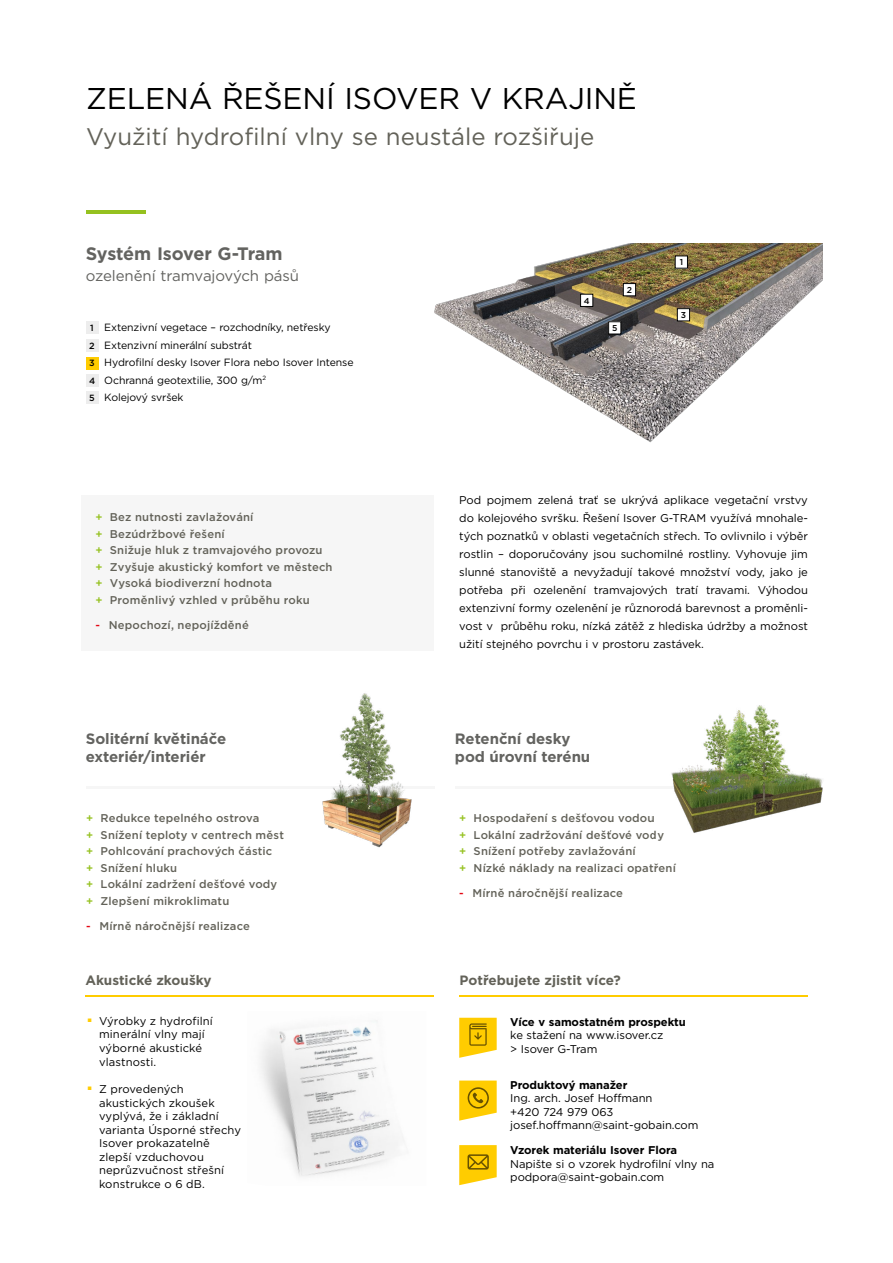
<style>
.page{position:relative;width:893px;height:1263px;background:#fff}
.page>*{position:absolute;margin:0;border:0;box-sizing:border-box;transform-origin:0 0}
.t1{font:30px "Gotham";letter-spacing:-.005em;color:#000}
.t2{font:24px "Gotham";color:#636259}
.t3{font:700 18px "Gotham";letter-spacing:-.02em;color:#636360}
.t4{font:700 15px/18px "Gotham";letter-spacing:-.005em;color:#636360}
.t5{font:15px "Gotham";letter-spacing:-.005em;color:#636360}
.t6{font:700 13.5px "Gotham";color:#636259}
.t7{font:11.25px/13.5px "Gotham";letter-spacing:-.005em;color:#000}
.t8{font:500 11.25px/16.5px "Gotham";letter-spacing:.015em;color:#636259}
.t9{font:700 11.25px "Gotham";letter-spacing:-.005em;color:#000}
.t10{font:10.5px/17.5px "Gotham";letter-spacing:-.01em;color:#000}
.t11{font:500 9px/17.4px "Gotham";color:#000}
.t12{font:500 8.55px "Gotham";color:#000}
.s1{color:#95c11f}
.s2{color:#e30613}
</style>
<div class="page">
<div style="left:82px;top:495px;width:352px;height:156px;background:#f6f6f6"></div>
<hr style="left:86px;top:786px;width:349px;height:3px;background:#f6f6f6">
<hr style="left:455px;top:786px;width:349px;height:3px;background:#f6f6f6">
<hr style="left:86px;top:210px;width:60px;height:4px;background:#95c11f">
<div style="left:86px;top:321px;width:12px;height:13px;background:#ededed"></div>
<div style="left:86px;top:339px;width:12px;height:13px;background:#ededed"></div>
<div style="left:86px;top:357px;width:12px;height:12px;background:#fc0"></div>
<div style="left:86px;top:374px;width:12px;height:13px;background:#ededed"></div>
<div style="left:86px;top:391px;width:12px;height:13px;background:#ededed"></div>
<img style="left:322px;top:693px;width:90px;height:155px">
<img style="left:671px;top:705px;width:152px;height:128px">
<img style="left:434px;top:243px;width:388px;height:200px">
<hr style="left:85px;top:996px;width:349px;height:1px;background:#fc0">
<hr style="left:460px;top:996px;width:348px;height:1px;background:#fc0">
<img style="left:260px;top:1020px;width:144px;height:157px">
<svg style="left:459px;top:1018px;width:38px;height:40px;background:#f0c61d"></svg>
<svg style="left:459px;top:1080px;width:38px;height:41px;background:#f1c721"></svg>
<svg style="left:459px;top:1145px;width:38px;height:40px;background:#efc51c"></svg>
<div style="left:675px;top:256px;width:12px;height:12px;background:#fff"></div>
<div style="left:675px;top:256px;width:13px;height:13px;border:1px solid #000"></div>
<div style="left:623px;top:284px;width:13px;height:12px;background:#fff"></div>
<div style="left:623px;top:283px;width:13px;height:13px;border:1px solid #000"></div>
<div style="left:677px;top:309px;width:13px;height:12px;background:#fff"></div>
<div style="left:677px;top:308px;width:13px;height:13px;border:1px solid #000"></div>
<div style="left:581px;top:294px;width:12px;height:12px;background:#fff"></div>
<div style="left:580px;top:294px;width:13px;height:13px;border:1px solid #000"></div>
<div style="left:609px;top:322px;width:12px;height:12px;background:#fff"></div>
<div style="left:608px;top:321px;width:13px;height:13px;border:1px solid #000"></div>
<h1 class="t1" style="left:86px;top:79px;width:552px">ZELENÁ ŘEŠENÍ ISOVER V KRAJINĚ</h1>
<h2 class="t2" style="left:86px;top:121px;width:510px">Využití hydrofilní vlny se neustále rozšiřuje</h2>
<h3 class="t3" style="left:86px;top:241px;width:198px">Systém Isover G-Tram</h3>
<h3 class="t5" style="left:86px;top:266px;width:215px">ozelenění tramvajových pásů</h3>
<p class="t11" style="left:89px;top:319px;width:8px">1<br>2<br>3<br>4<br>5</p>
<p class="t10" style="left:104px;top:318px;width:251px">Extenzivní vegetace – rozchodníky, netřesky Extenzivní minerální substrát<br>Hydrofilní desky Isover Flora nebo Isover Intense Ochranná geotextilie, 300 g/m<sup>2<br></sup>Kolejový svršek</p>
<p class="t12" style="left:584px;top:295px;width:7px">4</p>
<p class="t12" style="left:627px;top:284px;width:7px">2</p>
<p class="t12" style="left:612px;top:322px;width:7px">5</p>
<p class="t12" style="left:680px;top:257px;width:5px">1</p>
<p class="t12" style="left:681px;top:309px;width:7px">3</p>
<p class="t8" style="left:96px;top:509px;width:239px"><span class="s1">+</span> Bez nutnosti zavlažování<br><span class="s1">+</span> Bezúdržbové řešení<br><span class="s1">+</span> Snižuje hluk z tramvajového provozu<br><span class="s1">+</span> Zvyšuje akustický komfort ve městech <span class="s1">+</span> Vysoká biodiverzní hodnota<br><span class="s1">+</span> Proměnlivý vzhled v průběhu roku</p>
<p class="t8" style="left:96px;top:617px;width:155px"><span class="s2">-</span> Nepochozí, nepojížděné</p>
<p class="t7" style="left:459px;top:491px;width:350px;line-height:18px;text-align:justify">Pod pojmem zelená trať se ukrývá aplikace vegetační vrstvy do kolejového svršku. Řešení Isover G-TRAM využívá mnohale&shy;tých poznatků v oblasti vegetačních střech. To ovlivnilo i výběr rostlin – doporučovány jsou suchomilné rostliny. Vyhovuje jim slunné stanoviště a nevyžadují takové množství vody, jako je potřeba při ozelenění tramvajových tratí travami. Výhodou extenzivní formy ozelenění je různorodá barevnost a proměnli&shy;vost v průběhu roku, nízká zátěž z hlediska údržby a možnost užití stejného povrchu i v prostoru zastávek.</p>
<h3 class="t4" style="left:86px;top:730px;width:142px">Solitérní květináče exteriér/interiér</h3>
<h3 class="t4" style="left:455px;top:730px;width:137px">Retenční desky pod úrovní terénu</h3>
<p class="t8" style="left:86px;top:810px;width:199px"><span class="s1">+</span> Redukce tepelného ostrova<br><span class="s1">+</span> Snížení teploty v centrech měst <span class="s1">+</span> Pohlcování prachových částic<br><span class="s1">+</span> Snížení hluku<br><span class="s1">+</span> Lokální zadržení dešťové vody <span class="s1">+</span> Zlepšení mikroklimatu</p>
<p class="t8" style="left:86px;top:918px;width:165px"><span class="s2">-</span> Mírně náročnější realizace</p>
<p class="t8" style="left:459px;top:810px;width:218px"><span class="s1">+</span> Hospodaření s dešťovou vodou<br><span class="s1">+</span> Lokální zadržování dešťové vody<br><span class="s1">+</span> Snížení potřeby zavlažování<br><span class="s1">+</span> Nízké náklady na realizaci opatření</p>
<p class="t8" style="left:459px;top:885px;width:165px"><span class="s2">-</span> Mírně náročnější realizace</p>
<p class="t6" style="left:85px;top:972px;width:128px">Akustické zkoušky</p>
<p class="t6" style="left:460px;top:972px;width:163px">Potřebujete zjistit více?</p>
<p class="t9" style="left:510px;top:1014px;width:177px">Více v samostatném prospektu</p>
<p class="t7" style="left:510px;top:1028px;width:155px">ke stažení na www.isover.cz &gt; Isover G-Tram</p>
<p class="t9" style="left:510px;top:1077px;width:119px">Produktový manažer</p>
<p class="t7" style="left:510px;top:1091px;width:190px">Ing. arch. Josef Hoffmann<br>+420 724 979 063 josef.hoffmann@saint-gobain.com</p>
<p class="t9" style="left:510px;top:1143px;width:168px">Vzorek materiálu Isover Flora</p>
<p class="t7" style="left:510px;top:1156px;width:206px">Napište si o vzorek hydrofilní vlny na podpora@saint-gobain.com</p>
<p class="t7" style="left:99px;top:1014px;width:115px;text-indent:-12px"><sup>■</sup> Výrobky z hydrofilní minerální vlny mají výborné akustické vlastnosti.</p>
<p class="t7" style="left:99px;top:1082px;width:144px;text-indent:-12px"><sup>■</sup> Z provedených akustických zkoušek vyplývá, že i základní varianta Úsporné střechy<br>Isover prokazatelně zlepší vzduchovou neprůzvučnost střešní konstrukce o 6 dB.</p>
</div>
